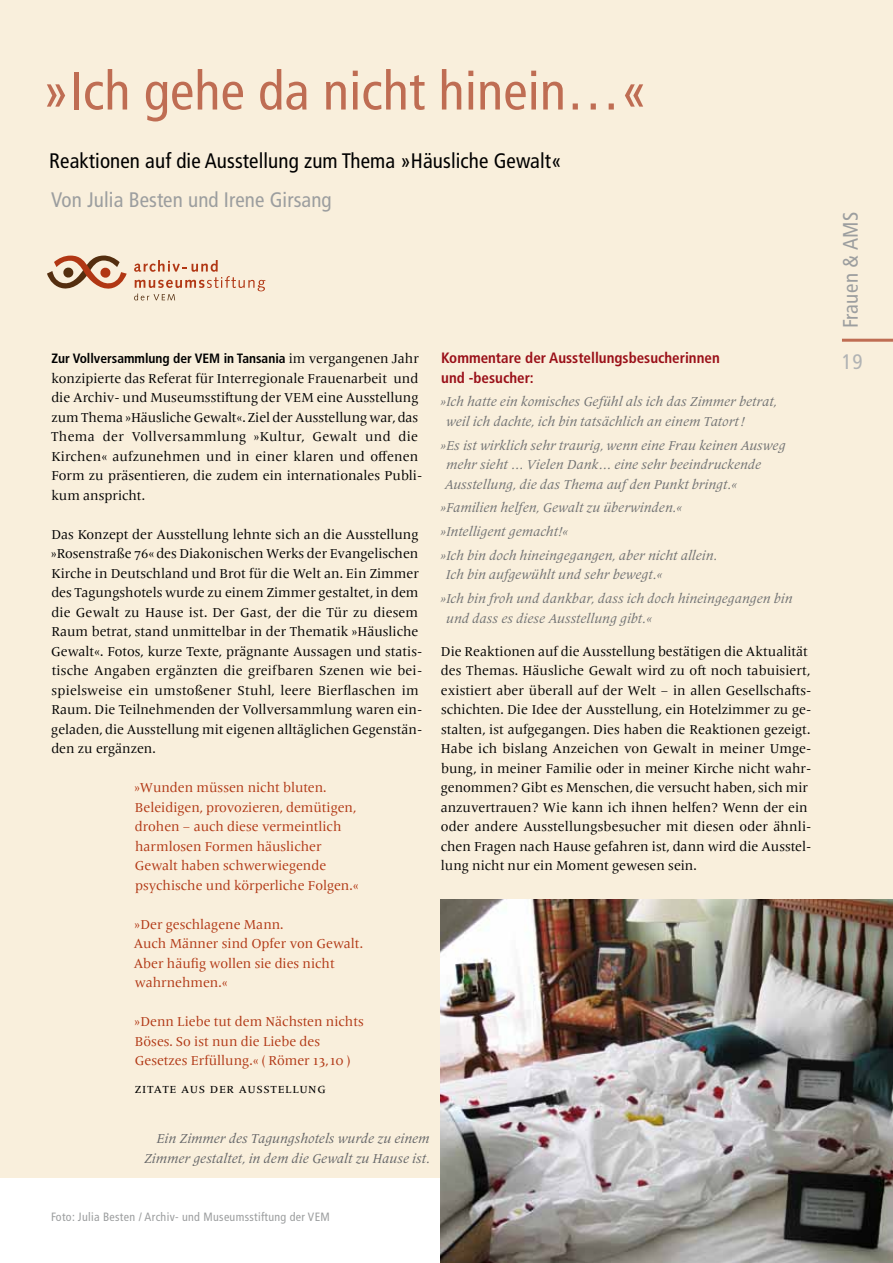
<style>
.page{position:relative;width:893px;height:1263px;background:#fff}
.page>*{position:absolute;margin:0;border:0;box-sizing:border-box;transform-origin:0 0}
.t1{font:condensed 54px "Frutiger LT Pro";letter-spacing:.005em;color:#bf6d53}
.t2{font:condensed 21px "Frutiger LT Pro";letter-spacing:.005em;color:#000}
.t3{font:condensed 21px "Frutiger LT Pro";letter-spacing:.005em;color:#9c9e9f}
.t4{font:condensed 21px "Frutiger LT Pro";color:#b1b3b4}
.t5{font:700 condensed 15px/19.5px "Frutiger LT Pro";color:#9a1019}
.t6{font:13.5px/19.5px "Frutiger Serif LT Pro";color:#000}
.t7{font:italic 13.5px/19.5px "Frutiger Serif LT Pro";color:#707172}
.t8{font:13.5px/19.5px "Frutiger Serif LT Pro";color:#b13714}
.t9{font:italic 13.5px/19.5px "Frutiger Serif LT Pro";color:#646567;text-align:right}
.t10{font:700 condensed 13.5px "Frutiger LT Pro";color:#000}
.t11{font:13.5px "Frutiger Serif LT Pro";letter-spacing:.05em;color:#000}
.t12{font:condensed 12px "Frutiger LT Pro";letter-spacing:.025em;color:#9c9e9f}
.s1{font-family:"Frutiger Serif LT Pro";font-weight:400;font-stretch:normal}
</style>
<div class="page">
<div style="left:0;top:0;width:893px;height:1178px;background:#f9efdc"></div>
<img style="left:440px;top:899px;width:453px;height:364px">
<svg style="left:134px;top:260px;width:131px;height:40px"></svg>
<svg style="left:47px;top:255px;width:80px;height:34px"></svg>
<hr style="left:842px;top:339px;width:51px;height:3px;background:#bf6d53">
<h1 class="t1" style="left:43px;top:59px;width:606px">»Ich gehe da nicht hinein…«</h1>
<h2 class="t2" style="left:49px;top:149px;width:514px">Reaktionen auf die Ausstellung zum Thema »Häusliche Gewalt«</h2>
<h2 class="t3" style="left:51px;top:188px;width:282px">Von Julia Besten und Irene Girsang</h2>
<p class="t10" style="left:52px;top:350px;width:369px">Zur Vollversammlung der VEM in Tansania <span class="s1">im vergangenen Jahr</span></p>
<p class="t6" style="left:51px;top:368px;width:373px">konzipierte das Referat für Interregionale Frauenarbeit und die Archiv- und Museumsstiftung der VEM eine Ausstellung zum Thema »Häusliche Gewalt«. Ziel der Ausstellung war, das Thema der Vollversammlung »Kultur, Gewalt und die Kirchen« aufzunehmen und in einer klaren und offenen Form zu präsentieren, die zudem ein internationales Publi&shy;kum anspricht.</p>
<p class="t6" style="left:51px;top:524px;width:373px">Das Konzept der Ausstellung lehnte sich an die Ausstellung »Rosenstraße 76« des Diakonischen Werks der Evangelischen Kirche in Deutschland und Brot für die Welt an. Ein Zimmer des Tagungshotels wurde zu einem Zimmer gestaltet, in dem die Gewalt zu Hause ist. Der Gast, der die Tür zu diesem Raum betrat, stand unmittelbar in der Thematik »Häusliche Gewalt«. Fotos, kurze Texte, prägnante Aussagen und statis&shy;tische Angaben ergänzten die greifbaren Szenen wie bei&shy;spielsweise ein umstoßener Stuhl, leere Bierflaschen im Raum. Die Teilnehmenden der Vollversammlung waren ein&shy;geladen, die Ausstellung mit eigenen alltäglichen Gegenstän&shy;den zu ergänzen.</p>
<p class="t8" style="left:134px;top:778px;width:226px">»Wunden müssen nicht bluten.<br>Beleidigen, provozieren, demütigen, drohen – auch diese vermeintlich harmlosen Formen häuslicher Gewalt haben schwerwiegende psychische und körperliche Folgen.«</p>
<p class="t8" style="left:134px;top:914px;width:231px">»Der geschlagene Mann.<br>Auch Männer sind Opfer von Gewalt.<br>Aber häufig wollen sie dies nicht wahrnehmen.«</p>
<p class="t8" style="left:134px;top:1012px;width:231px">»Denn Liebe tut dem Nächsten nichts<br>Böses. So ist nun die Liebe des<br>Gesetzes Erfüllung.« (Römer 13,10)</p>
<p class="t11" style="left:135px;top:1081px;width:192px">Zitate aus der Ausstellung</p>
<p class="t5" style="left:441px;top:348px;width:280px">Kommentare der Ausstellungsbesucherinnen und -besucher:</p>
<p class="t7" style="left:446px;top:392px;width:333px;text-indent:-6px">»Ich hatte ein komisches Gefühl als ich das Zimmer betrat, weil ich dachte, ich bin tatsächlich an einem Tatort!</p>
<p class="t7" style="left:445px;top:435px;width:342px;text-indent:-5px">»Es ist wirklich sehr traurig, wenn eine Frau keinen Ausweg mehr sieht … Vielen Dank… eine sehr beeindruckende<br>Ausstellung, die das Thema auf den Punkt bringt.«</p>
<p class="t7" style="left:440px;top:496px;width:279px;line-height:23.7px">»Familien helfen, Gewalt zu überwinden.« »Intelligent gemacht!«<br>»Ich bin doch hineingegangen, aber nicht allein.</p>
<p class="t7" style="left:440px;top:563px;width:354px;line-height:23.7px;text-indent:6px">Ich bin aufgewühlt und sehr bewegt.«<br>»Ich bin froh und dankbar, dass ich doch hineingegangen bin</p>
<p class="t7" style="left:446px;top:608px;width:207px">und dass es diese Ausstellung gibt.«</p>
<p class="t6" style="left:441px;top:641px;width:372px">Die Reaktionen auf die Ausstellung bestätigen die Aktualität des Themas. Häusliche Gewalt wird zu oft noch tabuisiert, existiert aber überall auf der Welt – in allen Gesellschafts&shy;schichten. Die Idee der Ausstellung, ein Hotelzimmer zu ge&shy;stalten, ist aufgegangen. Dies haben die Reaktionen gezeigt.<br>Habe ich bislang Anzeichen von Gewalt in meiner Umge&shy;bung, in meiner Familie oder in meiner Kirche nicht wahr&shy;genommen? Gibt es Menschen, die versucht haben, sich mir anzuvertrauen? Wie kann ich ihnen helfen? Wenn der ein oder andere Ausstellungsbesucher mit diesen oder ähnli&shy;chen Fragen nach Hause gefahren ist, dann wird die Ausstel&shy;lung nicht nur ein Moment gewesen sein.</p>
<p class="t9" style="left:144px;top:1129px;width:287px">Ein Zimmer des Tagungshotels wurde zu einem<br>Zimmer gestaltet, in dem die Gewalt zu Hause ist.</p>
<p class="t12" style="left:51px;top:1210px;width:280px">Foto: Julia Besten / Archiv- und Museumsstiftung der VEM</p>
<h2 class="t3" style="left:838px;top:328px;width:118px;rotate:-90deg">Frauen &amp; AMS</h2>
<h2 class="t4" style="left:842px;top:349px;width:22px">19</h2>
</div>
